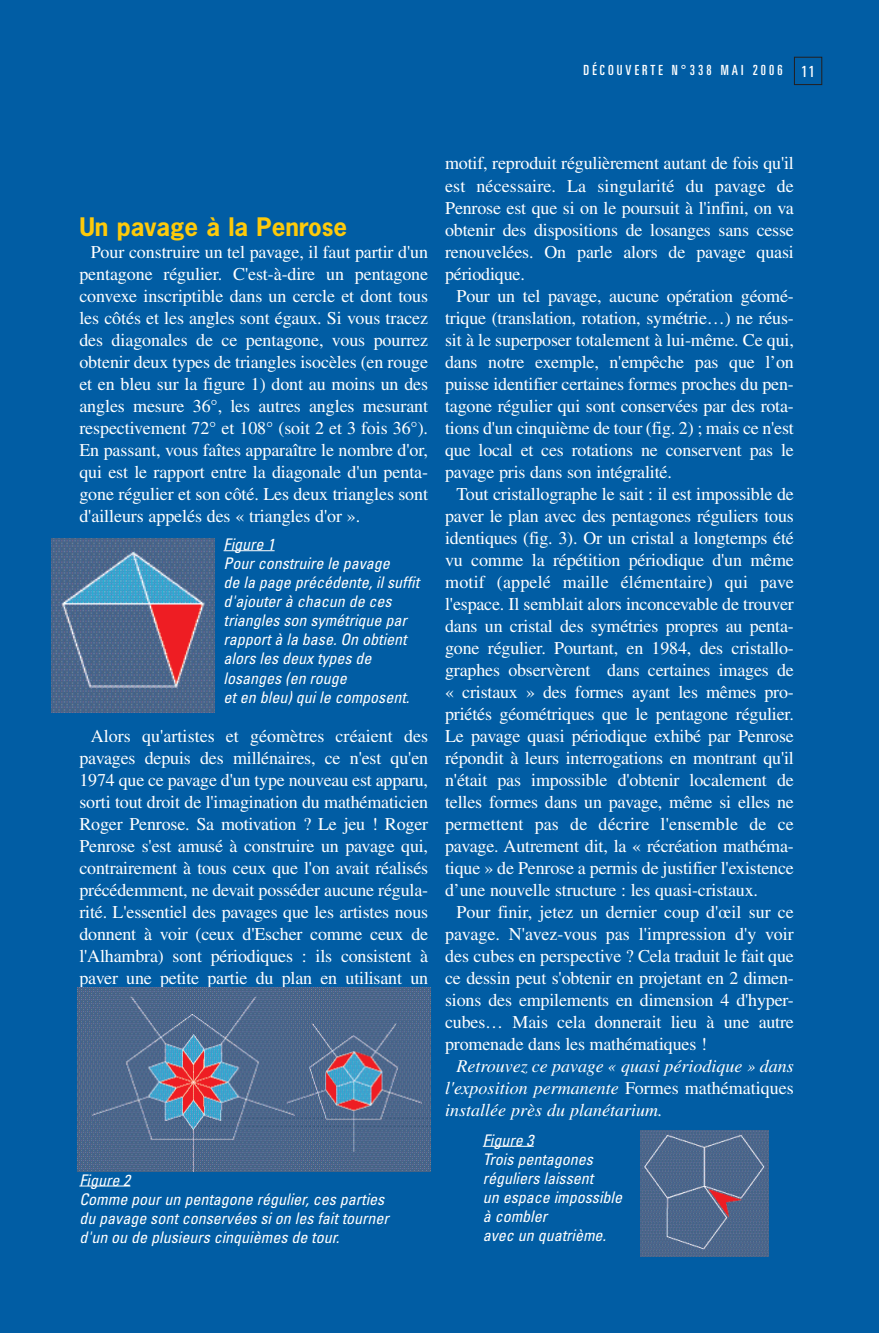
<style>
.page{position:relative;width:879px;height:1333px;background:#fff}
.page>*{position:absolute;margin:0;border:0;box-sizing:border-box;transform-origin:0 0}
.t1{font:700 24px "News Gothic";color:#feca0a}
.t2{font:18px/22px "Times";letter-spacing:-.01em;color:#fff;text-align:justify}
.t3{font:italic 18px/22px "Times";color:#fff;text-align:justify}
.t4{font:italic condensed 16px/19px "Univers";color:#fff}
.t5{font:ultra-condensed 14px "Univers";letter-spacing:.225em;color:#fff}
.s1{font-stretch:condensed;font-size:16px}
.s2{font-style:normal}
</style>
<div class="page">
<div style="left:0;top:0;width:879px;height:1332px;background:#015da4"></div>
<hr style="left:483px;top:1145px;width:51px;height:1px;background:#fff">
<div style="left:794px;top:57px;width:28px;height:28px;border:1px solid #231f20"></div>
<img style="left:78px;top:987px;width:353px;height:184px">
<img style="left:641px;top:1130px;width:127px;height:126px">
<hr style="left:79px;top:1185px;width:51px;height:1px;background:#fff">
<img style="left:51px;top:539px;width:164px;height:174px">
<hr style="left:224px;top:550px;width:51px;height:1px;background:#fff">
<p class="t5" style="left:583px;top:65px;width:233px">DÉCOUVERTE N°338 MAI 2006 <span class="s1">11</span></p>
<h1 class="t1" style="left:79px;top:213px;width:269px">Un pavage à la Penrose</h1>
<p class="t2" style="left:79px;top:242px;width:350px;text-indent:11px">Pour construire un tel pavage, il faut partir d'un pentagone régulier. C'est-à-dire un pentagone convexe inscriptible dans un cercle et dont tous les côtés et les angles sont égaux. Si vous tracez des diagonales de ce pentagone, vous pourrez obtenir deux types de triangles isocèles (en rouge et en bleu sur la figure 1) dont au moins un des angles mesure 36°, les autres angles mesurant respectivement 72° et 108° (soit 2 et 3 fois 36°).<br>En passant, vous faîtes apparaître le nombre d'or, qui est le rapport entre la diagonale d'un penta&shy;gone régulier et son côté. Les deux triangles sont d'ailleurs appelés des « triangles d'or ».</p>
<p class="t4" style="left:224px;top:536px;width:197px">Figure 1<br>Pour construire le pavage<br>de la page précédente, il suffit d'ajouter à chacun de ces triangles son symétrique par rapport à la base. On obtient alors les deux types de losanges (en rouge<br>et en bleu) qui le composent.</p>
<p class="t2" style="left:79px;top:726px;width:350px;text-indent:11px">Alors qu'artistes et géomètres créaient des pavages depuis des millénaires, ce n'est qu'en 1974 que ce pavage d'un type nouveau est apparu, sorti tout droit de l'imagination du mathématicien Roger Penrose. Sa motivation ? Le jeu ! Roger Penrose s'est amusé à construire un pavage qui, contrairement à tous ceux que l'on avait réalisés précédemment, ne devait posséder aucune régula&shy;rité. L'essentiel des pavages que les artistes nous donnent à voir (ceux d'Escher comme ceux de l'Alhambra) sont périodiques : ils consistent à paver une petite partie du plan en utilisant un</p>
<p class="t4" style="left:79px;top:1171px;width:311px">Figure 2<br>Comme pour un pentagone régulier, ces parties du pavage sont conservées si on les fait tourner d'un ou de plusieurs cinquièmes de tour.</p>
<p class="t2" style="left:445px;top:154px;width:350px">motif, reproduit régulièrement autant de fois qu'il est nécessaire. La singularité du pavage de Penrose est que si on le poursuit à l'infini, on va obtenir des dispositions de losanges sans cesse renouvelées. On parle alors de pavage quasi périodique.</p>
<p class="t2" style="left:445px;top:286px;width:350px;text-indent:11px">Pour un tel pavage, aucune opération géomé&shy;trique (translation, rotation, symétrie…) ne réus&shy;sit à le superposer totalement à lui-même. Ce qui, dans notre exemple, n'empêche pas que l’on puisse identifier certaines formes proches du pen&shy;tagone régulier qui sont conservées par des rota&shy;tions d'un cinquième de tour (fig. 2) ; mais ce n'est que local et ces rotations ne conservent pas le pavage pris dans son intégralité.</p>
<p class="t2" style="left:445px;top:484px;width:350px;text-indent:11px">Tout cristallographe le sait : il est impossible de paver le plan avec des pentagones réguliers tous identiques (fig. 3). Or un cristal a longtemps été vu comme la répétition périodique d'un même motif (appelé maille élémentaire) qui pave l'espace. Il semblait alors inconcevable de trouver dans un cristal des symétries propres au penta&shy;gone régulier. Pourtant, en 1984, des cristallo&shy;graphes observèrent dans certaines images de « cristaux » des formes ayant les mêmes pro&shy;priétés géométriques que le pentagone régulier.<br>Le pavage quasi périodique exhibé par Penrose répondit à leurs interrogations en montrant qu'il n'était pas impossible d'obtenir localement de telles formes dans un pavage, même si elles ne permettent pas de décrire l'ensemble de ce pavage. Autrement dit, la « récréation mathéma&shy;tique » de Penrose a permis de justifier l'existence d’une nouvelle structure : les quasi-cristaux.</p>
<p class="t2" style="left:445px;top:902px;width:350px;text-indent:11px">Pour finir, jetez un dernier coup d'œil sur ce pavage. N'avez-vous pas l'impression d'y voir des cubes en perspective ? Cela traduit le fait que ce dessin peut s'obtenir en projetant en 2 dimen&shy;sions des empilements en dimension 4 d'hyper&shy;cubes… Mais cela donnerait lieu à une autre promenade dans les mathématiques !</p>
<p class="t3" style="left:445px;top:1056px;width:350px;text-indent:11px">Retrouvez ce pavage « quasi périodique » dans l'exposition permanente <span class="s2">Formes mathématiques </span>installée près du planétarium.</p>
<p class="t4" style="left:483px;top:1132px;width:141px">Figure 3<br>Trois pentagones réguliers laissent<br>un espace impossible à combler<br>avec un quatrième.</p>
</div>
